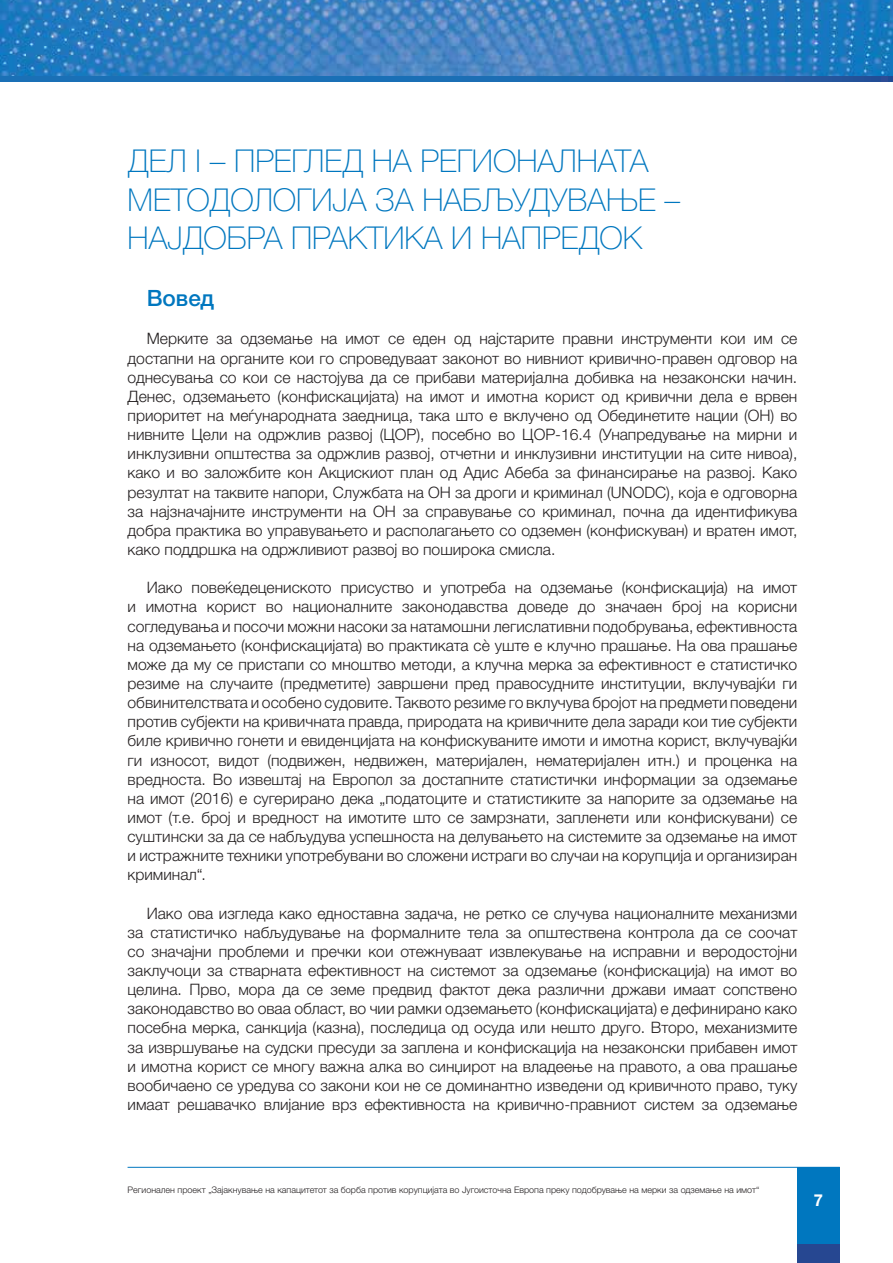
<style>
.page{position:relative;width:893px;height:1263px;background:#fff}
.page>*{position:absolute;margin:0;border:0;box-sizing:border-box;transform-origin:0 0}
.t1{font:100 31.5px/38.2px "Helvetica Neue LTW1 G";color:#0077bf}
.t2{font:500 22.5px "Helvetica Neue LTW1 G";color:#0077bf}
.t3{font:700 16.5px "Helvetica Neue LTW1 G";color:#fff}
.t4{font:300 15.75px/19.2px "Helvetica Neue LTW1 G";color:#231f20;text-align:justify}
.t5{font:300 9px "Helvetica Neue LTW1 G";color:#231f20}
</style>
<div class="page">
<hr style="left:128px;top:1167px;width:712px;height:1px;background:#0077bf">
<div style="left:797px;top:1167px;width:43px;height:77px;background:#0077bf"></div>
<div style="left:797px;top:1244px;width:43px;height:19px;background:#264791"></div>
<img style="left:0;top:0;width:893px;height:77px">
<svg style="left:0;top:77px;width:893px;height:4px;background:#1d69b0"></svg>
<h1 class="t1" style="left:128px;top:142px;width:554px">ДЕЛ I – ПРЕГЛЕД НА РЕГИОНАЛНАТА<br>МЕТОДОЛОГИЈА ЗА НАБЉУДУВАЊЕ –<br>НАЈДОБРА ПРАКТИКА И НАПРЕДОК</h1>
<h2 class="t2" style="left:147px;top:285px;width:69px">Вовед</h2>
<p class="t4" style="left:128px;top:329px;width:671px;text-indent:19px">Мерките за одземање на имот се еден од најстарите правни инструменти кои им се достапни на органите кои го спроведуваат законот во нивниот кривично-правен одговор на однесувања со кои се настојува да се прибави материјална добивка на незаконски начин.<br>Денес, одземањето (конфискацијата) на имот и имотна корист од кривични дела е врвен приоритет на меѓународната заедница, така што е вклучено од Обединетите нации (ОН) во нивните Цели на одржлив развој (ЦОР), посебно во ЦОР-16.4 (Унапредување на мирни и инклузивни општества за одржлив развој, отчетни и инклузивни институции на сите нивоа), како и во заложбите кон Акцискиот план од Адис Абеба за финансирање на развој. Како резултат на таквите напори, Службата на ОН за дроги и криминал (UNODC), која е одговорна за најзначајните инструменти на ОН за справување со криминал, почна да идентификува добра практика во управувањето и располагањето со одземен (конфискуван) и вратен имот, како поддршка на одржливиот развој во поширока смисла.</p>
<p class="t4" style="left:128px;top:578px;width:671px;text-indent:19px">Иако повеќедецениското присуство и употреба на одземање (конфискација) на имот и имотна корист во националните законодавства доведе до значаен број на корисни согледувања и посочи можни насоки за натамошни легислативни подобрувања, ефективноста на одземањето (конфискацијата) во практиката сè уште е клучно прашање. На ова прашање може да му се пристапи со мноштво методи, а клучна мерка за ефективност е статистичко резиме на случаите (предметите) завршени пред правосудните институции, вклучувајќи ги обвинителствата и особено судовите. Таквото резиме го вклучува бројот на предмети поведени против субјекти на кривичната правда, природата на кривичните дела заради кои тие субјекти биле кривично гонети и евиденцијата на конфискуваните имоти и имотна корист, вклучувајќи ги износот, видот (подвижен, недвижен, материјален, нематеријален итн.) и проценка на вредноста. Во извештај на Европол за достапните статистички информации за одземање на имот (2016) е сугерирано дека „податоците и статистиките за напорите за одземање на имот (т.е. број и вредност на имотите што се замрзнати, запленети или конфискувани) се суштински за да се набљудува успешноста на делувањето на системите за одземање на имот и истражните техники употребувани во сложени истраги во случаи на корупција и организиран криминал“.</p>
<p class="t4" style="left:128px;top:903px;width:671px;text-indent:19px">Иако ова изгледа како едноставна задача, не ретко се случува националните механизми за статистичко набљудување на формалните тела за општествена контрола да се соочат со значајни проблеми и пречки кои отежнуваат извлекување на исправни и веродостојни заклучоци за стварната ефективност на системот за одземање (конфискација) на имот во целина. Прво, мора да се земе предвид фактот дека различни држави имаат сопствено законодавство во оваа област, во чии рамки одземањето (конфискацијата) е дефинирано како посебна мерка, санкција (казна), последица од осуда или нешто друго. Второ, механизмите за извршување на судски пресуди за заплена и конфискација на незаконски прибавен имот и имотна корист се многу важна алка во синџирот на владеење на правото, а ова прашање вообичаено се уредува со закони кои не се доминантно изведени од кривичното право, туку имаат решавачко влијание врз ефективноста на кривично-правниот систем за одземање</p>
<p class="t5" style="left:128px;top:1184px;width:633px">Регионален проект „Зајакнување на капацитетот за борба против корупцијата во Југоисточна Европа преку подобрување на мерки за одземање на имот“</p>
<p class="t3" style="left:814px;top:1189px;width:11px">7</p>
</div>
